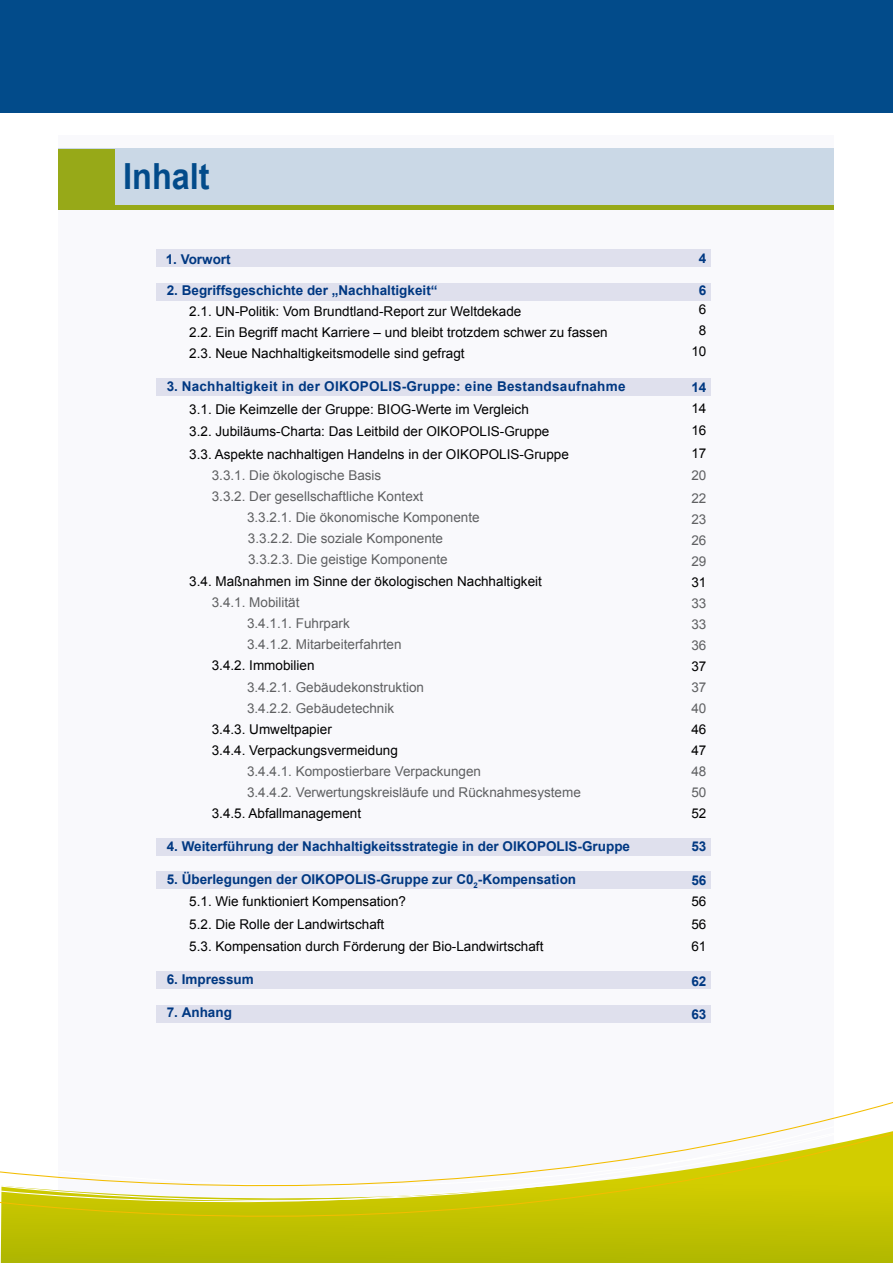
<style>
.page{position:relative;width:893px;height:1263px;background:#fff}
.page>*{position:absolute;margin:0;border:0;box-sizing:border-box;transform-origin:0 0}
.t1{font:700 36px "Arial";color:#024b8a;scale:.9 1}
.t2{font:13.5px/22.5px "Arial";color:#000}
.t3{font:13.5px/21px "Arial";color:#5f6062}
.t4{font:700 13.5px "Arial";color:#003882}
.t5{font:700 13.5px "Arial";letter-spacing:.02em;color:#003882}
.s1{font-weight:700;color:#003882}
</style>
<div class="page">
<div style="left:58px;top:135px;width:776px;height:1096px;background:#f9f9fc"></div>
<div style="left:156px;top:250px;width:555px;height:17px;background:#dfe0ed"></div>
<div style="left:0;top:0;width:893px;height:113px;background:#024b8a"></div>
<div style="left:58px;top:148px;width:776px;height:57px;background:#cad8e6"></div>
<div style="left:58px;top:149px;width:57px;height:57px;background:#97a918"></div>
<div style="left:58px;top:205px;width:776px;height:5px;background:#97a918"></div>
<div style="left:1px;top:1250px;width:892px;height:13px;background:#b1b800"></div>
<svg style="left:0;top:1102px;width:893px;height:148px"></svg>
<div style="left:156px;top:283px;width:555px;height:17px;background:#dfe0ed"></div>
<div style="left:156px;top:378px;width:555px;height:18px;background:#dfe0ed"></div>
<div style="left:156px;top:838px;width:555px;height:17px;background:#dfe0ed"></div>
<div style="left:156px;top:871px;width:555px;height:17px;background:#dfe0ed"></div>
<div style="left:156px;top:971px;width:555px;height:18px;background:#dfe0ed"></div>
<div style="left:156px;top:1005px;width:555px;height:18px;background:#dfe0ed"></div>
<h1 class="t1" style="left:123px;top:153px;width:98px">Inhalt</h1>
<p class="t4" style="left:166px;top:250px;width:67px">1. Vorwort</p>
<p class="t4" style="left:167px;top:281px;width:272px">2. Begriffsgeschichte der „Nachhaltigkeit“</p>
<p class="t2" style="left:189px;top:301px;width:420px;line-height:21px">2.1. UN-Politik: Vom Brundtland-Report zur Weltdekade<br>2.2. Ein Begriff macht Karriere – und bleibt trotzdem schwer zu fassen<br>2.3. Neue Nachhaltigkeitsmodelle sind gefragt</p>
<p class="t5" style="left:167px;top:377px;width:460px">3. Nachhaltigkeit in der OIKOPOLIS-Gruppe: eine Bestandsaufnahme</p>
<p class="t2" style="left:189px;top:398px;width:381px">3.1. Die Keimzelle der Gruppe: BIOG-Werte im Vergleich<br>3.2. Jubiläums-Charta: Das Leitbild der OIKOPOLIS-Gruppe<br>3.3. Aspekte nachhaltigen Handelns in der OIKOPOLIS-Gruppe</p>
<p class="t3" style="left:212px;top:464px;width:171px">3.3.1. Die ökologische Basis</p>
<p class="t3" style="left:212px;top:485px;width:213px">3.3.2. Der gesellschaftliche Kontext</p>
<p class="t3" style="left:247px;top:506px;width:234px">3.3.2.1. Die ökonomische Komponente</p>
<p class="t3" style="left:248px;top:528px;width:197px">3.3.2.2. Die soziale Komponente</p>
<p class="t3" style="left:248px;top:549px;width:201px">3.3.2.3. Die geistige Komponente</p>
<p class="t2" style="left:189px;top:570px;width:354px">3.4. Maßnahmen im Sinne der ökologischen Nachhaltigkeit</p>
<p class="t3" style="left:247px;top:592px;width:156px;text-indent:-35px">3.4.1. Mobilität<br>3.4.1.1. Fuhrpark<br>3.4.1.2. Mitarbeiterfahrten</p>
<p class="t2" style="left:212px;top:654px;width:104px">3.4.2. Immobilien</p>
<p class="t3" style="left:247px;top:677px;width:179px">3.4.2.1. Gebäudekonstruktion<br>3.4.2.2. Gebäudetechnik</p>
<p class="t2" style="left:212px;top:719px;width:188px;line-height:21px">3.4.3. Umweltpapier<br>3.4.4. Verpackungsvermeidung</p>
<p class="t3" style="left:247px;top:761px;width:335px">3.4.4.1. Kompostierbare Verpackungen<br>3.4.4.2. Verwertungskreisläufe und Rücknahmesysteme</p>
<p class="t2" style="left:212px;top:802px;width:151px">3.4.5. Abfallmanagement</p>
<p class="t4" style="left:167px;top:837px;width:465px">4. Weiterführung der Nachhaltigkeitsstrategie in der OIKOPOLIS-Gruppe</p>
<p class="t2" style="left:189px;top:868px;width:388px;text-indent:-23px"><span class="s1">5. Überlegungen der OIKOPOLIS-Gruppe zur C0</span><sub>2</sub><span class="s1">-Kompensation </span>5.1. Wie funktioniert Kompensation?<br>5.2. Die Rolle der Landwirtschaft<br>5.3. Kompensation durch Förderung der Bio-Landwirtschaft</p>
<p class="t4" style="left:167px;top:971px;width:89px">6. Impressum</p>
<p class="t4" style="left:167px;top:1004px;width:67px">7. Anhang</p>
<p class="t4" style="left:699px;top:250px;width:9px">4</p>
<p class="t4" style="left:699px;top:281px;width:9px">6</p>
<p class="t2" style="left:691px;top:299px;width:17px;line-height:21px;text-align:center">6<br>8<br>10</p>
<p class="t4" style="left:691px;top:378px;width:17px">14</p>
<p class="t2" style="left:691px;top:397px;width:17px;text-align:justify">14<br>16<br>17</p>
<p class="t3" style="left:691px;top:464px;width:17px;line-height:22.5px">20<br>22</p>
<p class="t3" style="left:691px;top:508px;width:17px;text-align:justify">23<br>26<br>29</p>
<p class="t2" style="left:691px;top:571px;width:17px">31</p>
<p class="t3" style="left:691px;top:592px;width:17px;text-align:justify">33<br>33<br>36</p>
<p class="t2" style="left:691px;top:655px;width:17px">37</p>
<p class="t3" style="left:691px;top:676px;width:17px">37<br>40</p>
<p class="t2" style="left:691px;top:718px;width:17px;line-height:21px">46<br>47</p>
<p class="t3" style="left:691px;top:760px;width:17px">48<br>50</p>
<p class="t2" style="left:691px;top:802px;width:17px">52</p>
<p class="t4" style="left:691px;top:837px;width:17px">53</p>
<p class="t4" style="left:691px;top:871px;width:17px">56</p>
<p class="t2" style="left:691px;top:890px;width:17px;text-align:justify">56<br>56<br>61</p>
<p class="t4" style="left:691px;top:972px;width:17px">62</p>
<p class="t4" style="left:691px;top:1005px;width:17px">63</p>
</div>
